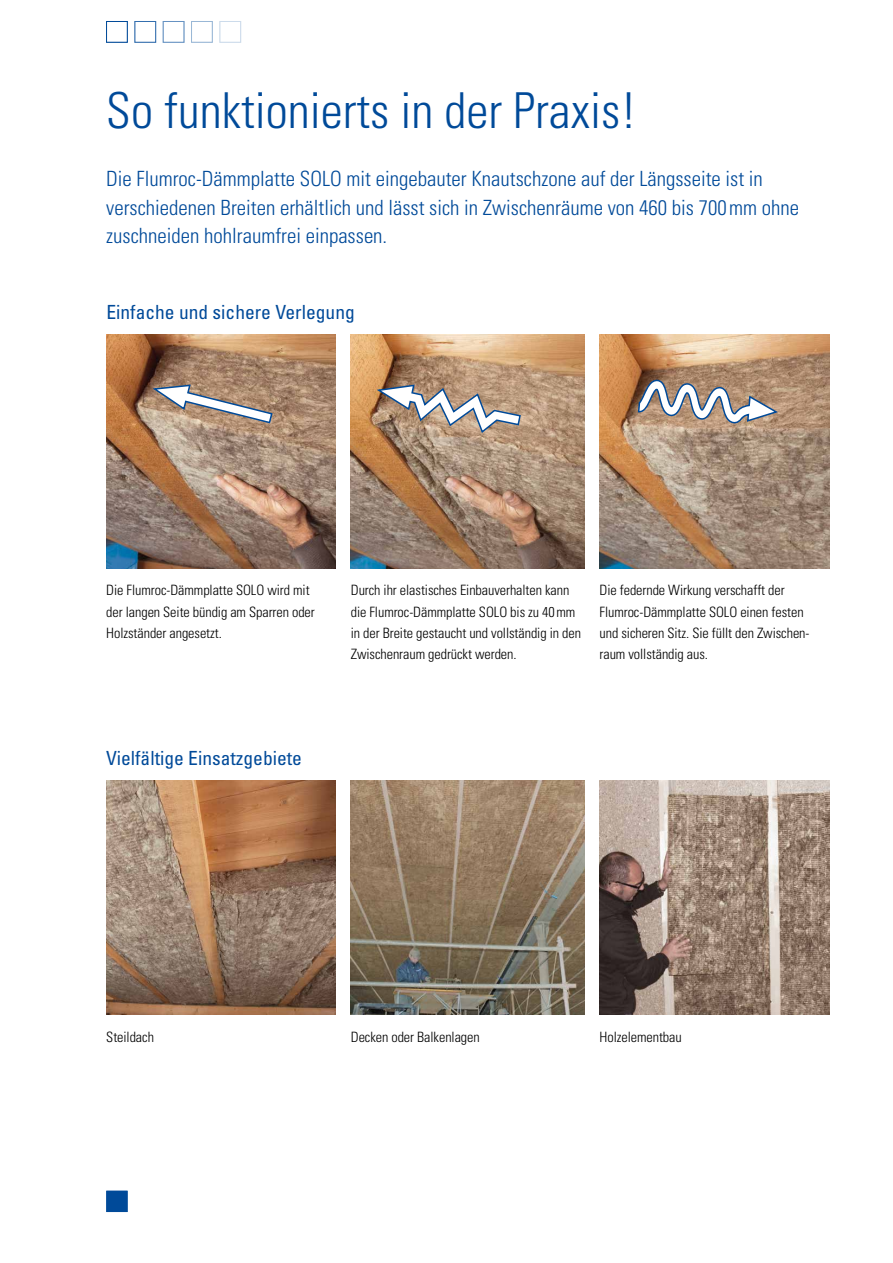
<style>
.page{position:relative;width:893px;height:1263px;background:#fff}
.page>*{position:absolute;margin:0;border:0;box-sizing:border-box;transform-origin:0 0}
.t1{font:300 condensed 49.5px "Univers";color:#004a99}
.t2{font:300 condensed 21px/28.5px "Univers";color:#004a99}
.t3{font:condensed 19.5px "Univers";color:#004a99}
.t4{font:300 condensed 14.25px/21.3px "Univers";letter-spacing:-.005em;color:#000}
</style>
<div class="page">
<div style="left:220px;top:21px;width:21px;height:22px;border:1px solid #ccdbeb"></div>
<div style="left:191px;top:21px;width:22px;height:22px;border:1px solid #99b7d6"></div>
<div style="left:163px;top:21px;width:21px;height:22px;border:1px solid #6692c2"></div>
<div style="left:135px;top:21px;width:21px;height:22px;border:1px solid #336eae"></div>
<div style="left:106px;top:21px;width:22px;height:22px;border:1px solid #004a99"></div>
<div style="left:106px;top:1191px;width:22px;height:21px;background:#004a99;border:2px solid #004a99"></div>
<img style="left:600px;top:335px;width:229px;height:234px">
<img style="left:351px;top:335px;width:234px;height:234px">
<img style="left:106px;top:335px;width:230px;height:234px">
<svg style="left:150px;top:384px;width:123px;height:40px"></svg>
<img style="left:375px;top:384px;width:147px;height:50px">
<svg style="left:637px;top:378px;width:143px;height:47px"></svg>
<img style="left:600px;top:780px;width:229px;height:234px">
<img style="left:351px;top:780px;width:234px;height:234px">
<img style="left:106px;top:780px;width:230px;height:234px">
<h1 class="t1" style="left:106px;top:80px;width:532px">So funktionierts in der Praxis!</h1>
<h2 class="t2" style="left:106px;top:165px;width:694px">Die Flumroc-Dämmplatte SOLO mit eingebauter Knautschzone auf der Längsseite ist in verschiedenen Breiten erhältlich und lässt sich in Zwischenräume von 460 bis 700mm ohne zuschneiden hohlraumfrei einpassen.</h2>
<h3 class="t3" style="left:106px;top:300px;width:250px">Einfache und sichere Verlegung</h3>
<p class="t4" style="left:106px;top:579px;width:210px">Die Flumroc-Dämmplatte SOLO wird mit der langen Seite bündig am Sparren oder<br>Holzständer angesetzt.</p>
<h3 class="t3" style="left:106px;top:746px;width:197px">Vielfältige Einsatzgebiete</h3>
<p class="t4" style="left:351px;top:579px;width:232px">Durch ihr elastisches Einbauverhalten kann die Flumroc-Dämmplatte SOLO bis zu 40mm in der Breite gestaucht und vollständig in den Zwischenraum gedrückt werden.</p>
<p class="t4" style="left:600px;top:579px;width:211px">Die federnde Wirkung verschafft der Flumroc-Dämmplatte SOLO einen festen und sicheren Sitz. Sie füllt den Zwischen&shy;raum vollständig aus.</p>
<p class="t4" style="left:106px;top:1026px;width:49px">Steildach</p>
<p class="t4" style="left:351px;top:1026px;width:130px">Decken oder Balkenlagen</p>
<p class="t4" style="left:600px;top:1026px;width:84px">Holzelementbau</p>
</div>
